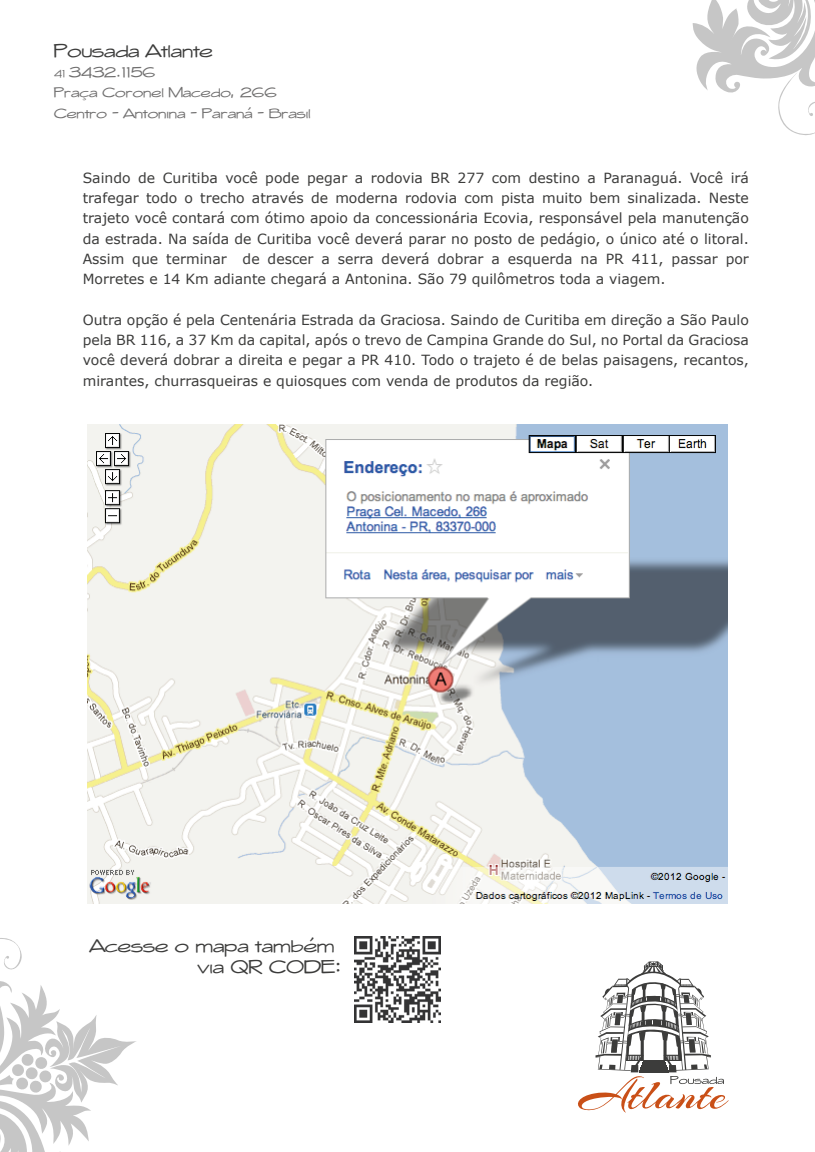
<style>
.page{position:relative;width:815px;height:1152px;background:#fff}
.page>*{position:absolute;margin:0;border:0;box-sizing:border-box;transform-origin:0 0}
.t1{font:23.7px/20.3px "Whitehall";color:#3c3c3b;text-align:right}
.t2{font:18.2px "Whitehall";color:#706f6f}
.t3{font:17.6px/20.3px "Whitehall";color:#706f6f}
.t4{font:14px/20.3px "Verdana";color:#3c3c3b;text-align:justify}
.s1{font-size:13px}
</style>
<div class="page">
<svg style="left:692px;top:0;width:122px;height:136px"></svg>
<img style="left:355px;top:936px;width:86px;height:86px">
<svg style="left:0;top:938px;width:136px;height:214px"></svg>
<svg style="left:578px;top:961px;width:150px;height:152px"></svg>
<img style="left:87px;top:424px;width:640px;height:479px">
<h1 class="t1" style="left:54px;top:39px;width:160px">Pousada Atlante</h1>
<h2 class="t2" style="left:54px;top:62px;width:103px"><span class="s1">41</span> 3432.1156</h2>
<p class="t3" style="left:54px;top:82px;width:258px">Praça Coronel Macedo, 266<br>Centro - Antonina - Paraná - Brasil</p>
<p class="t4" style="left:83px;top:168px;width:667px">Saindo de Curitiba você pode pegar a rodovia BR 277 com destino a Paranaguá. Você irá trafegar todo o trecho através de moderna rodovia com pista muito bem sinalizada. Neste trajeto você contará com ótimo apoio da concessionária Ecovia, responsável pela manutenção da estrada. Na saída de Curitiba você deverá parar no posto de pedágio, o único até o litoral.<br>Assim que terminar de descer a serra deverá dobrar a esquerda na PR 411, passar por Morretes e 14 Km adiante chegará a Antonina. São 79 quilômetros toda a viagem.</p>
<p class="t4" style="left:83px;top:310px;width:667px">Outra opção é pela Centenária Estrada da Graciosa. Saindo de Curitiba em direção a São Paulo pela BR 116, a 37 Km da capital, após o trevo de Campina Grande do Sul, no Portal da Graciosa você deverá dobrar a direita e pegar a PR 410. Todo o trajeto é de belas paisagens, recantos, mirantes, churrasqueiras e quiosques com venda de produtos da região.</p>
<h1 class="t1" style="left:90px;top:935px;width:253px">Acesse o mapa também via QR CODE:</h1>
</div>
